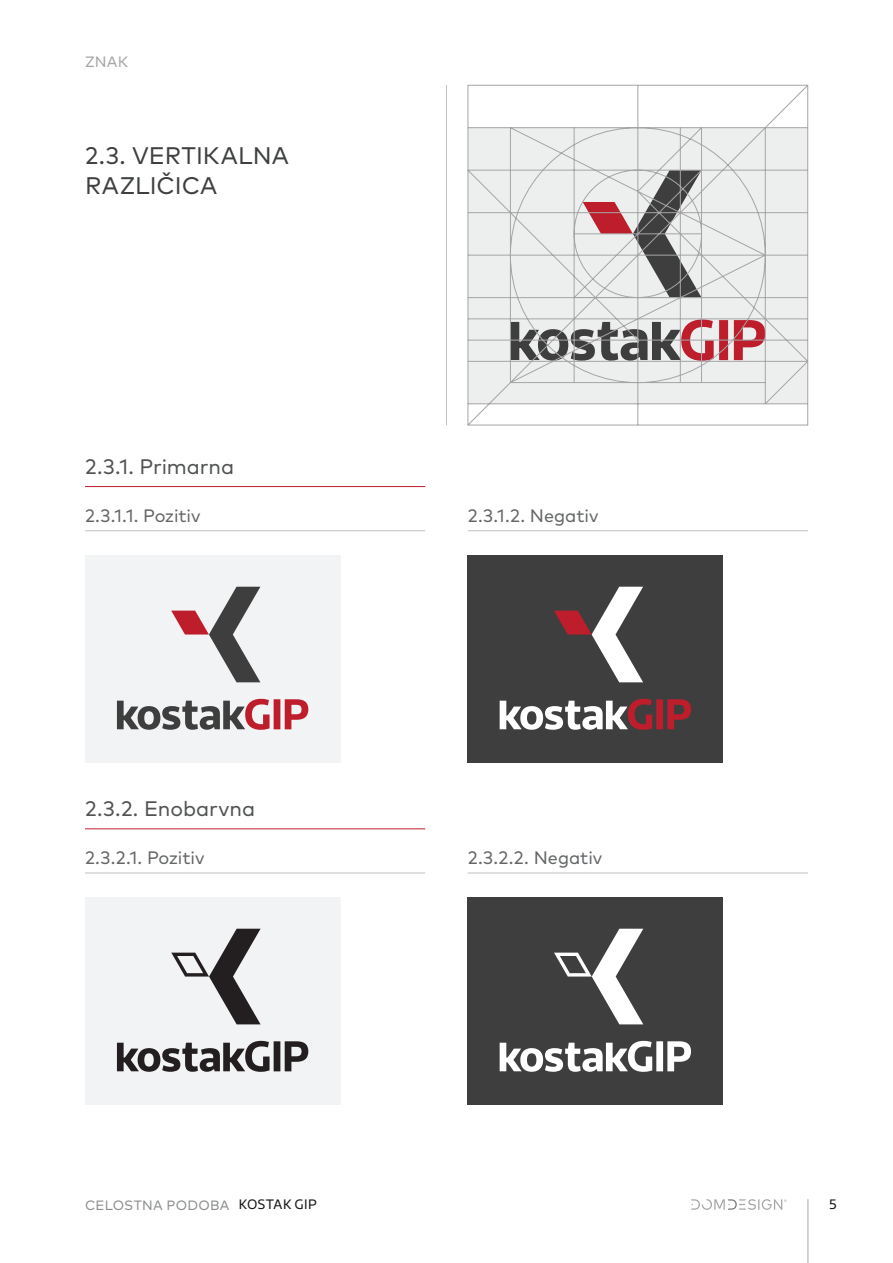
<style>
.page{position:relative;width:893px;height:1263px;background:#fff}
.page>*{position:absolute;margin:0;border:0;box-sizing:border-box;transform-origin:0 0}
.t1{font:24px/30px "FF Mark Pro";letter-spacing:.005em;color:#3e4040}
.t2{font:21px "FF Mark Pro";letter-spacing:-.01em;color:#505253}
.t3{font:18px "FF Mark Pro";letter-spacing:-.005em;color:#636566}
.t4{font:15px "FF Mark Pro";color:#a5a5a7}
.t5{font:13.5px "FF Mark Pro";letter-spacing:.02em;color:#8c8e8f}
.t6{font:13.5px "Riona Sans";color:#161718}
.s1{font-family:"Riona Sans";color:#161718}
</style>
<div class="page">
<svg style="left:691px;top:1199px;width:96px;height:11px"></svg>
<hr style="left:807px;top:1199px;width:1px;height:64px;background:#a5a5a7">
<hr style="left:446px;top:85px;width:1px;height:340px;background:#bec0c1">
<hr style="left:85px;top:486px;width:340px;height:1px;background:#be1d2c">
<hr style="left:85px;top:530px;width:340px;height:1px;background:#bec0c1">
<hr style="left:468px;top:530px;width:340px;height:1px;background:#bec0c1">
<hr style="left:85px;top:828px;width:340px;height:1px;background:#be1d2c">
<hr style="left:85px;top:873px;width:340px;height:1px;background:#bec0c1">
<hr style="left:468px;top:873px;width:340px;height:1px;background:#bec0c1">
<div style="left:85px;top:555px;width:255px;height:207px;background:#f2f3f4"></div>
<svg style="left:117px;top:699px;width:191px;height:31px"></svg>
<svg style="left:171px;top:587px;width:89px;height:95px"></svg>
<div style="left:468px;top:555px;width:255px;height:207px;background:#3e3e3f"></div>
<svg style="left:500px;top:699px;width:191px;height:31px"></svg>
<svg style="left:554px;top:587px;width:89px;height:95px"></svg>
<div style="left:85px;top:897px;width:255px;height:207px;background:#f2f3f4"></div>
<svg style="left:171px;top:929px;width:90px;height:95px"></svg>
<svg style="left:117px;top:1041px;width:191px;height:31px"></svg>
<div style="left:468px;top:897px;width:255px;height:207px;background:#3e3e3f"></div>
<svg style="left:554px;top:929px;width:89px;height:95px"></svg>
<svg style="left:500px;top:1041px;width:191px;height:31px"></svg>
<svg style="left:467px;top:85px;width:341px;height:341px"></svg>
<p class="t4" style="left:85px;top:51px;width:22px">Znak</p>
<h1 class="t1" style="left:85px;top:138px;width:205px">2.3. VERTI KALNA<br>RAZLIČICA</h1>
<p class="t2" style="left:85px;top:450px;width:151px">2.3.1. Primarna</p>
<p class="t3" style="left:85px;top:502px;width:117px">2.3.1.1. Pozitiv</p>
<p class="t3" style="left:468px;top:502px;width:132px">2.3.1.2. Negativ</p>
<p class="t2" style="left:85px;top:793px;width:172px">2.3.2. Enobarvna</p>
<p class="t3" style="left:85px;top:844px;width:121px">2.3.2.1. Pozitiv</p>
<p class="t3" style="left:468px;top:844px;width:136px">2.3.2.2. Negativ</p>
<p class="t5" style="left:85px;top:1195px;width:233px">CELOSTNA PODOBA <span class="s1">KOSTAK GIP</span></p>
<p class="t6" style="left:829px;top:1196px;width:9px">5</p>
</div>
